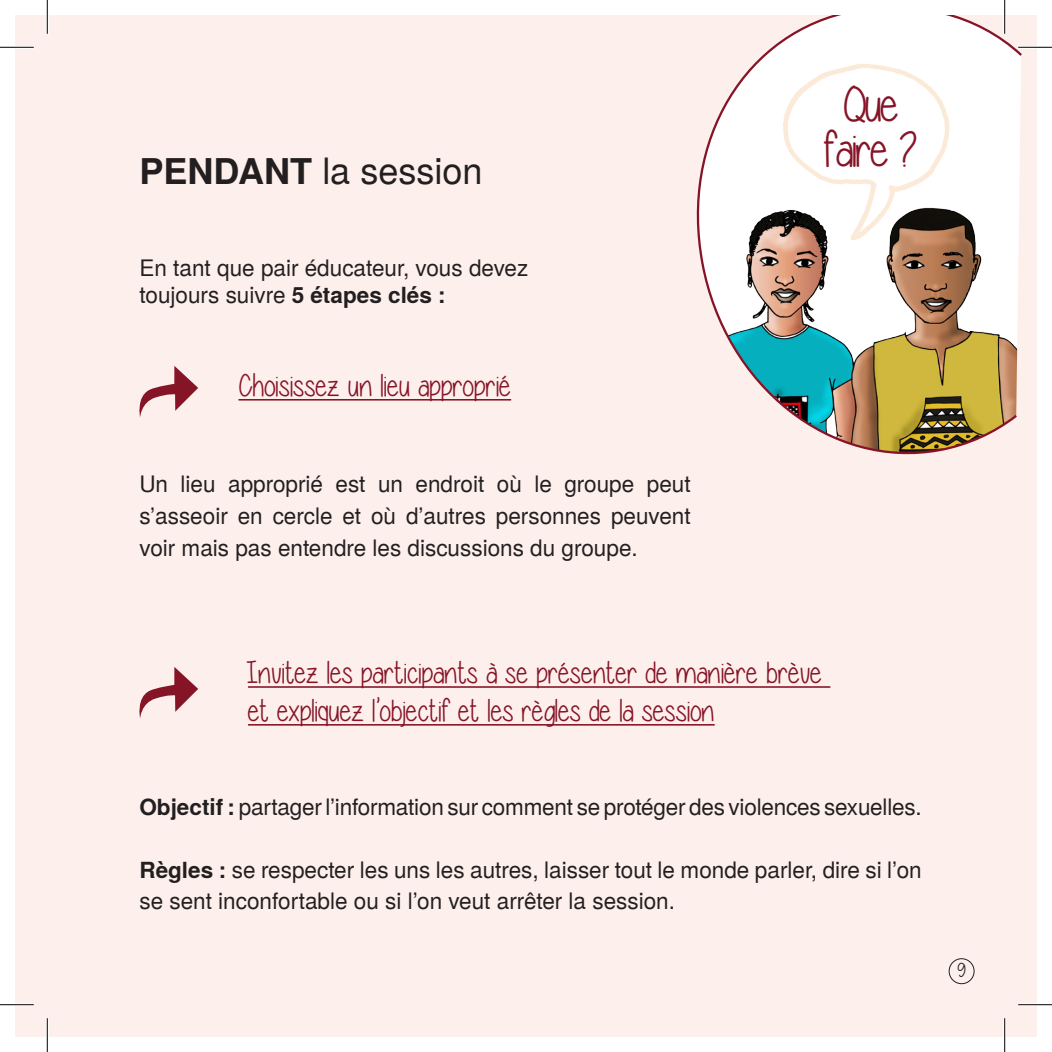
<style>
.page{position:relative;width:1052px;height:1052px;background:#fff}
.page>*{position:absolute;margin:0;border:0;box-sizing:border-box;transform-origin:0 0}
.t1{font:49.5px/45px "expressionsofthesoul";letter-spacing:-.03em;color:#861427;text-align:center}
.t2{font:36px "Te X Gyre Heros";color:#231f20}
.t3{font:31.5px "expressionsofthesoul";color:#861427}
.t4{font:22.5px/31.5px "Te X Gyre Heros";color:#231f20}
.t5{font:20.25px "expressionsofthesoul";color:#231f20}
.s1{font-weight:700}
</style>
<div class="page">
<div style="left:15px;top:15px;width:1021px;height:1021px;background:#fdf0ec"></div>
<hr style="left:238px;top:399px;width:273px;height:1px;background:#861427">
<svg style="left:139px;top:366px;width:59px;height:51px"></svg>
<hr style="left:248px;top:686px;width:582px;height:1px;background:#861427">
<hr style="left:248px;top:723px;width:466px;height:2px;background:#861427">
<svg style="left:139px;top:667px;width:59px;height:51px"></svg>
<svg style="left:696px;top:15px;width:326px;height:440px"></svg>
<img style="left:735px;top:54px;width:278px;height:205px">
<svg style="left:1013px;top:47px;width:1px;height:26px"></svg>
<div style="left:948px;top:958px;width:26px;height:25px;border:1px solid #231f20;border-radius:50%"></div>
<hr style="left:0;top:46px;width:34px;height:3px;background:#fff">
<hr style="left:1017px;top:46px;width:34px;height:3px;background:#fff">
<hr style="left:0;top:1003px;width:34px;height:2px;background:#fff">
<hr style="left:1017px;top:1003px;width:34px;height:2px;background:#fff">
<hr style="left:46px;top:0;width:3px;height:34px;background:#fff">
<hr style="left:46px;top:1017px;width:3px;height:34px;background:#fff">
<hr style="left:1003px;top:0;width:2px;height:34px;background:#fff">
<hr style="left:1003px;top:1017px;width:2px;height:34px;background:#fff">
<hr style="left:0;top:47px;width:34px;height:1px;background:#000">
<hr style="left:1017px;top:47px;width:34px;height:1px;background:#000">
<hr style="left:0;top:1004px;width:34px;height:1px;background:#000">
<hr style="left:1017px;top:1004px;width:34px;height:1px;background:#000">
<hr style="left:47px;top:0;width:1px;height:34px;background:#000">
<hr style="left:47px;top:1017px;width:1px;height:34px;background:#000">
<hr style="left:1004px;top:0;width:1px;height:34px;background:#000">
<hr style="left:1004px;top:1017px;width:1px;height:34px;background:#000">
<p class="t2" style="left:139px;top:150px;width:344px"><span class="s1">PENDANT</span> la session</p>
<p class="t4" style="left:139px;top:254px;width:390px;line-height:27px">En tant que pair éducateur, vous devez toujours suivre <span class="s1">5 étapes clés :</span></p>
<p class="t3" style="left:238px;top:369px;width:274px">Choisissez un lieu approprié</p>
<p class="t4" style="left:139px;top:468px;width:552px;text-align:justify">Un lieu approprié est un endroit où le groupe peut s’asseoir en cercle et où d’autres personnes peuvent voir mais pas entendre les discussions du groupe.</p>
<p class="t1" style="left:824px;top:83px;width:95px">Que faire ?</p>
<p class="t3" style="left:248px;top:656px;width:575px">Invitez les participants à se présenter de manière brève</p>
<p class="t3" style="left:248px;top:693px;width:468px">et expliquez l’objectif et les règles de la session</p>
<p class="t4" style="left:139px;top:790px;width:783px"><span class="s1">Objectif :</span> partager l’information sur comment se protéger des violences sexuelles.</p>
<p class="t4" style="left:139px;top:853px;width:783px"><span class="s1">Règles :</span> se respecter les uns les autres, laisser tout le monde parler, dire si l’on se sent inconfortable ou si l’on veut arrêter la session.</p>
<p class="t5" style="left:956px;top:959px;width:10px">9</p>
</div>
